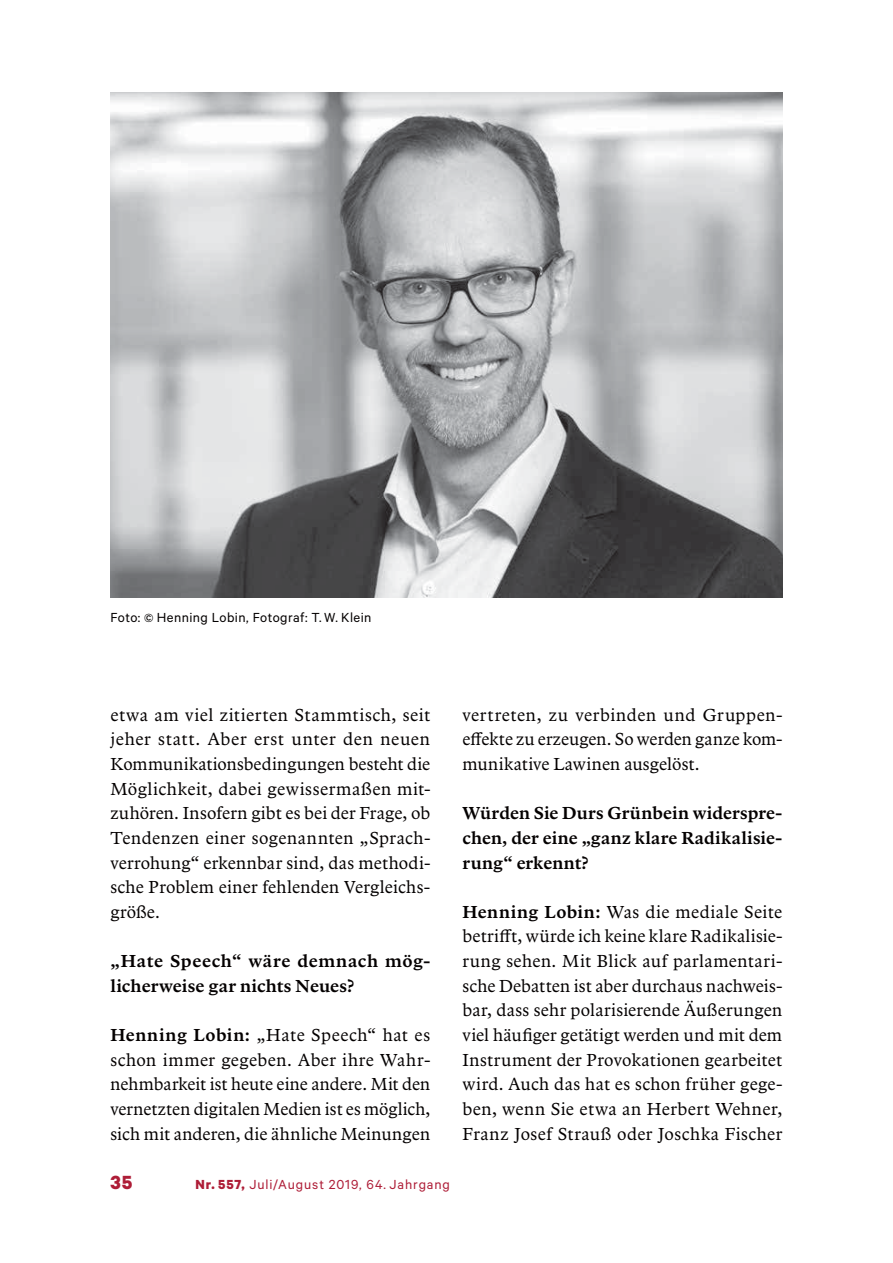
<style>
.page{position:relative;width:893px;height:1263px;background:#fff}
.page>*{position:absolute;margin:0;border:0;box-sizing:border-box;transform-origin:0 0}
.t1{font:700 21.45px "Calibre";color:#ae1d37}
.t2{font:18px/24.6px "Arbesco DT";letter-spacing:.01em;color:#040000;text-align:justify}
.t3{font:600 18px/24.6px "Arbesco DT";letter-spacing:.02em;color:#040000}
.t4{font:14.85px "Calibre";letter-spacing:.025em;color:#040000}
.t5{font:14.85px "Calibre";letter-spacing:.06em;color:#ae1d37}
.s1{font-size:13.2px}
.s2{font-weight:600}
.s3{font-weight:700}
</style>
<div class="page">
<img style="left:110px;top:92px;width:672px;height:505px">
<p class="t4" style="left:110px;top:612px;width:263px">Foto: <span class="s1">©</span> Henning Lobin, Fotograf: T. W. Klein</p>
<p class="t2" style="left:110px;top:704px;width:321px">etwa am viel zitierten Stammtisch, seit jeher statt. Aber erst unter den neuen Kommunikationsbedingungen besteht die Möglichkeit, dabei gewissermaßen mit&shy;zuhören. Insofern gibt es bei der Frage, ob Tendenzen einer sogenannten „Sprach&shy;verrohung“ erkennbar sind, das methodi&shy;sche Problem einer fehlenden Vergleichs&shy;größe.</p>
<p class="t3" style="left:110px;top:950px;width:321px">„Hate Speech“ wäre demnach mög&shy;licher weise gar nichts Neues?</p>
<p class="t2" style="left:110px;top:1024px;width:321px"><span class="s2">Henning Lobin:</span> „Hate Speech“ hat es schon immer gegeben. Aber ihre Wahr&shy;nehmbarkeit ist heute eine andere. Mit den vernetzten digitalen Medien ist es möglich, sich mit anderen, die ähnliche Meinungen</p>
<p class="t1" style="left:110px;top:1175px;width:24px">35</p>
<p class="t5" style="left:195px;top:1179px;width:256px"><span class="s3">Nr. 557,</span> Juli/August 2019, 64. Jahrgang</p>
<p class="t2" style="left:462px;top:704px;width:321px">vertreten, zu verbinden und Gruppen&shy;effekte zu erzeugen. So werden ganze kom&shy;munikative Lawinen ausgelöst.</p>
<p class="t3" style="left:462px;top:802px;width:321px;text-align:justify">Würden Sie Durs Grünbein widerspre&shy;chen, der eine „ganz klare Radikalisie&shy;rung“ erkennt?</p>
<p class="t2" style="left:462px;top:901px;width:321px"><span class="s2">Henning Lobin:</span> Was die mediale Seite betrifft, würde ich keine klare Radikalisie&shy;rung sehen. Mit Blick auf parlamentari&shy;sche Debatten ist aber durchaus nachweis&shy;bar, dass sehr polarisierende Äußerungen viel häufiger getätigt werden und mit dem Instrument der Provokationen gearbeitet wird. Auch das hat es schon früher gege&shy;ben, wenn Sie etwa an Herbert Wehner, Franz Josef Strauß oder Joschka Fischer</p>
</div>
